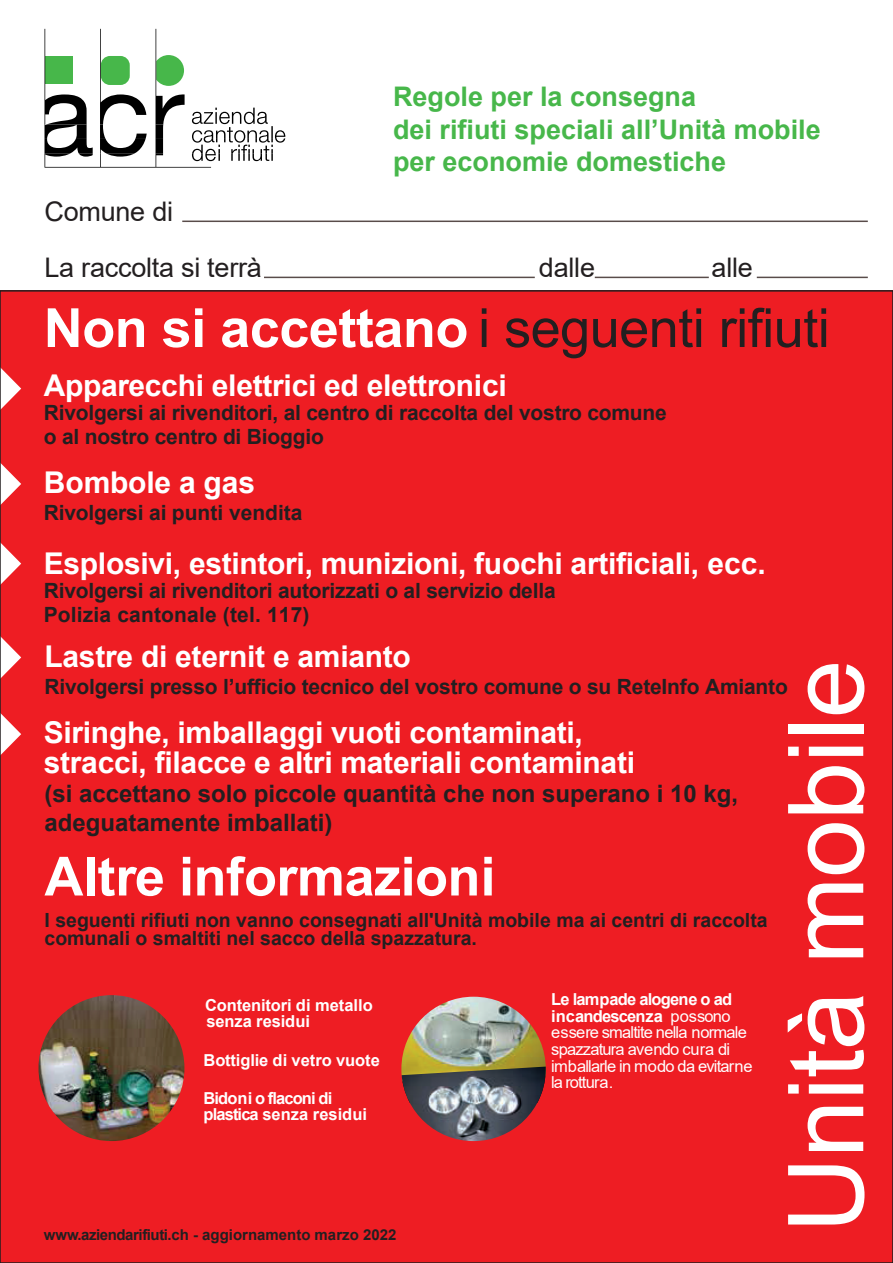
<style>
.page{position:relative;width:893px;height:1263px;background:#fff}
.page>*{position:absolute;margin:0;border:0;box-sizing:border-box;transform-origin:0 0}
.t1{font:105px "Arial";letter-spacing:-.01em;color:#fff}
.t2{font:54px "Arial";letter-spacing:-.01em;color:#231f20}
.t3{font:700 54px "Arial";letter-spacing:-.01em;color:#fff}
.t4{font:700 30px/30px "Arial";letter-spacing:-.01em;color:#fff}
.t5{font:700 27px/32.4px "Arial";color:#47b74a}
.t6{font:27px/56.1px "Arial";letter-spacing:-.01em;color:#231f20}
.t7{font:700 24px/28.8px "Arial";color:#231f20}
.t8{font:700 21px/24px "Arial";letter-spacing:-.01em;color:#231f20}
.t9{font:700 19.5px/18px "Arial";color:#231f20}
.t10{font:16.5px/16.6px "Arial";letter-spacing:-.05em;color:#fff}
.t11{font:700 16.5px/16.2px "Arial";letter-spacing:-.01em;color:#fff}
.t12{font:700 16.5px/16.2px "Arial";letter-spacing:-.055em;color:#fff}
.t13{font:700 15px "Arial";color:#231f20}
.s1{font-weight:700;color:#fff}
.s2{font-weight:700}
</style>
<div class="page">
<div style="left:0;top:290px;width:893px;height:973px;background:#ee1d23"></div>
<svg style="left:3px;top:370px;width:18px;height:37px"></svg>
<img style="left:39px;top:995px;width:145px;height:146px;border-radius:73px">
<img style="left:401px;top:997px;width:145px;height:81px">
<img style="left:402px;top:1066px;width:144px;height:75px">
<hr style="left:182px;top:221px;width:686px;height:1px;background:#594c4a">
<hr style="left:264px;top:277px;width:271px;height:1px;background:#594c4a">
<hr style="left:595px;top:277px;width:114px;height:1px;background:#594c4a">
<hr style="left:757px;top:277px;width:111px;height:1px;background:#594c4a">
<svg style="left:3px;top:465px;width:18px;height:38px"></svg>
<svg style="left:3px;top:545px;width:18px;height:37px"></svg>
<svg style="left:3px;top:639px;width:18px;height:37px"></svg>
<svg style="left:3px;top:716px;width:18px;height:37px"></svg>
<svg style="left:45px;top:29px;width:240px;height:139px"></svg>
<p class="t6" style="left:45px;top:184px;width:219px">Comune di<br>La raccolta si terrà</p>
<p class="t5" style="left:393px;top:81px;width:429px">Regole per la consegna<br>dei rifiuti speciali all’Unità mobile per economie domestiche</p>
<p class="t6" style="left:539px;top:240px;width:58px">dalle</p>
<p class="t6" style="left:712px;top:240px;width:43px">alle</p>
<h2 class="t2" style="left:44px;top:291px;width:787px"><span class="s1">Non si accettano</span> i seguenti rifiuti</h2>
<h3 class="t4" style="left:44px;top:371px;width:464px">Apparecchi elettrici ed elettronici</h3>
<p class="t8" style="left:44px;top:401px;width:625px">Rivolgersi ai rivenditori, al centro di raccolta del vostro comune o al nostro centro di Bioggio</p>
<h3 class="t4" style="left:44px;top:468px;width:213px">Bombole a gas</h3>
<p class="t8" style="left:44px;top:501px;width:260px">Rivolgersi ai punti vendita</p>
<h3 class="t4" style="left:44px;top:549px;width:724px">Esplosivi, estintori, munizioni, fuochi artificiali, ecc.</h3>
<p class="t8" style="left:44px;top:579px;width:513px">Rivolgersi ai rivenditori autorizzati o al servizio della<br>Polizia cantonale (tel. 117)</p>
<h3 class="t4" style="left:45px;top:641px;width:368px">Lastre di eternit e amianto</h3>
<p class="t8" style="left:45px;top:674px;width:745px">Rivolgersi presso l’ufficio tecnico del vostro comune o su ReteInfo Amianto</p>
<h3 class="t4" style="left:44px;top:718px;width:593px">Siringhe, imballaggi vuoti contaminati, stracci, filacce e altri materiali contaminati</h3>
<p class="t7" style="left:45px;top:779px;width:695px">(si accettano solo piccole quantità che non superano i 10 kg, adeguatamente imballati)</p>
<h2 class="t3" style="left:45px;top:838px;width:452px">Altre informazioni</h2>
<p class="t9" style="left:45px;top:911px;width:725px">I seguenti rifiuti non vanno consegnati all'Unità mobile ma ai centri di raccolta comunali o smaltiti nel sacco della spazzatura.</p>
<h1 class="t1" style="left:754px;top:1233px;width:574px;rotate:-90deg">Unità mobile</h1>
<p class="t10" style="left:551px;top:991px;width:203px"><span class="s2">Le lampade alogene o ad incandescenza</span> possono essere smaltite nella normale spazzatura avendo cura di imballarle in modo da evitarne la rottura.</p>
<p class="t11" style="left:205px;top:997px;width:169px">Contenitori di metallo senza residui</p>
<p class="t11" style="left:204px;top:1052px;width:178px">Bottiglie di vetro vuote</p>
<p class="t12" style="left:204px;top:1090px;width:165px">Bidoni o flaconi di plastica senza residui</p>
<p class="t13" style="left:44px;top:1224px;width:354px">www.aziendarifiuti.ch - aggiornamento marzo 2022</p>
</div>
